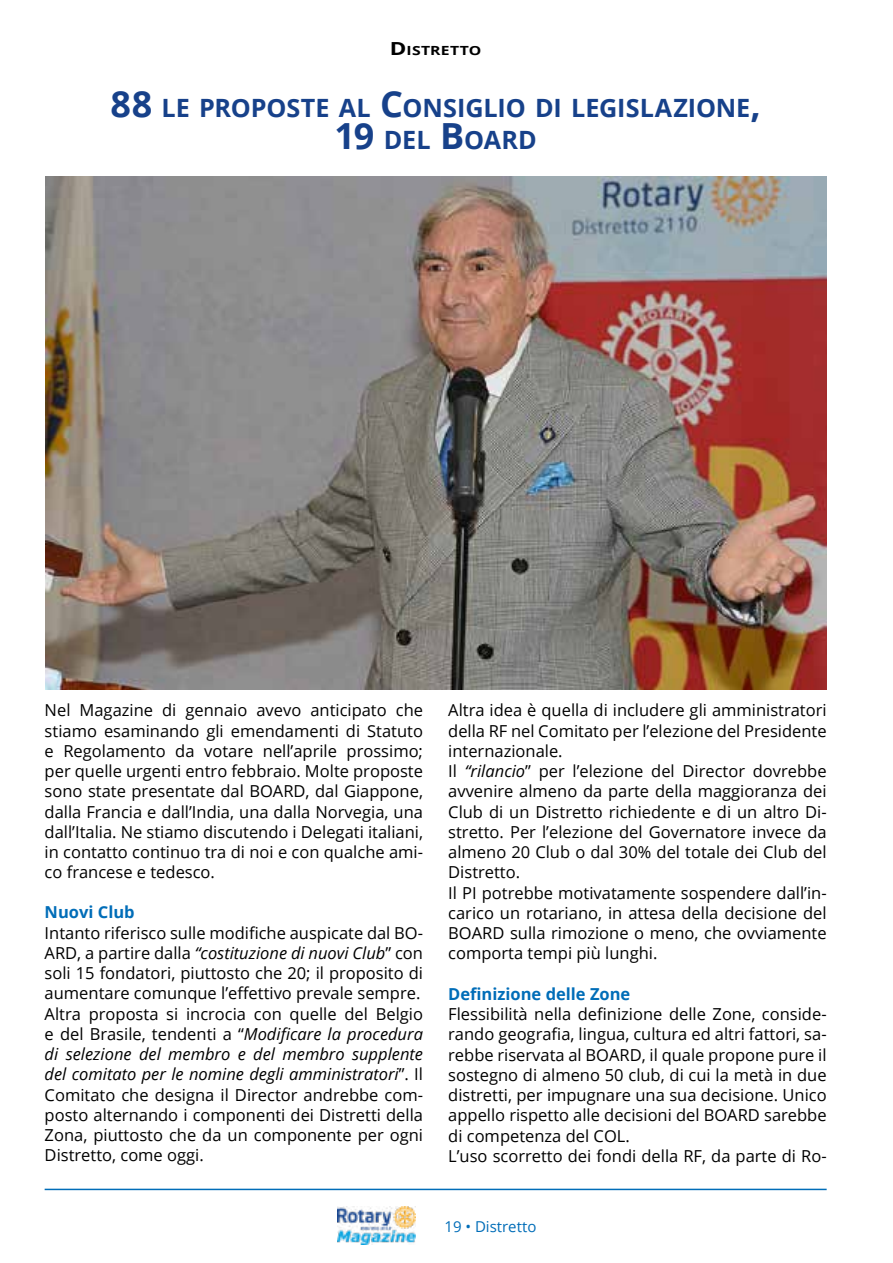
<style>
.page{position:relative;width:893px;height:1263px;background:#fff}
.page>*{position:absolute;margin:0;border:0;box-sizing:border-box;transform-origin:0 0}
.t1{font:700 25.2px/32.7px "Open Sans";letter-spacing:-.005em;color:#17418a;text-align:center}
.t2{font:16.5px/20.2px "Open Sans";color:#000}
.t3{font:15px "Open Sans";color:#006db8}
.t4{font:700 12.6px "Open Sans";letter-spacing:.015em;color:#000;scale:1.25 1}
.s1{font-size:18px}
.s2{font-size:36px}
.s3{font-weight:700;color:#006db8}
.s4{font-style:italic}
</style>
<div class="page">
<img style="left:337px;top:1206px;width:79px;height:39px">
<hr style="left:45px;top:1189px;width:782px;height:1px;background:#006db8">
<img style="left:46px;top:176px;width:781px;height:514px">
<p class="t4" style="left:390px;top:42px;width:75px"><span class="s1">D</span>ISTRETTO</p>
<p class="t1" style="left:111px;top:91px;width:652px"><span class="s2">88</span> LE PROPOSTE AL <span class="s2">C</span>ONSIGLIO DI LEGISLAZIONE<span class="s2">,<br>19</span> DEL <span class="s2">B</span>OARD</p>
<p class="t2" style="left:45px;top:700px;width:380px;text-align:justify">Nel Magazine di gennaio avevo anticipato che stiamo esaminando gli emendamenti di Statuto e Regolamento da votare nell’aprile prossimo; per quelle urgenti entro febbraio. Molte proposte sono state presentate dal BOARD, dal Giappone, dalla Francia e dall’India, una dalla Norvegia, una dall’Italia. Ne stiamo discutendo i Delegati italiani, in contatto continuo tra di noi e con qualche ami&shy;co francese e tedesco.</p>
<p class="t2" style="left:45px;top:902px;width:380px"><span class="s3">Nuovi Club<br></span>Intanto riferisco sulle modifiche auspicate dal BO-ARD, a partire dalla <span class="s4">“costituzione di nuovi Club</span>” con soli 15 fondatori, piuttosto che 20; il proposito di aumentare comunque l’effettivo prevale sempre.<br>Altra proposta si incrocia con quelle del Belgio e del Brasile, tendenti a “<span class="s4">Modificare la procedura di selezione del membro e del membro supplente del comitato per le nomine degli amministratori</span>”. Il Comitato che designa il Director andrebbe com&shy;posto alternando i componenti dei Distretti della Zona, piuttosto che da un componente per ogni Distretto, come oggi.</p>
<p class="t2" style="left:448px;top:700px;width:380px">Altra idea è quella di includere gli amministratori della RF nel Comitato per l’elezione del Presidente internazionale.<br>Il <span class="s4">“rilancio</span>” per l’elezione del Director dovrebbe avvenire almeno da parte della maggioranza dei Club di un Distretto richiedente e di un altro Di&shy;stretto. Per l’elezione del Governatore invece da almeno 20 Club o dal 30% del totale dei Club del Distretto.<br>Il PI potrebbe motivatamente sospendere dall’in&shy;carico un rotariano, in attesa della decisione del BOARD sulla rimozione o meno, che ovviamente comporta tempi più lunghi.</p>
<p class="t2" style="left:448px;top:983px;width:380px"><span class="s3">Definizione delle Zone<br></span>Flessibilità nella definizione delle Zone, conside&shy;rando geografia, lingua, cultura ed altri fattori, sa&shy;rebbe riservata al BOARD, il quale propone pure il sostegno di almeno 50 club, di cui la metà in due distretti, per impugnare una sua decisione. Unico appello rispetto alle decisioni del BOARD sarebbe di competenza del COL.<br>L’uso scorretto dei fondi della RF, da parte di Ro-</p>
<p class="t3" style="left:444px;top:1216px;width:93px">19 • Distretto</p>
</div>
